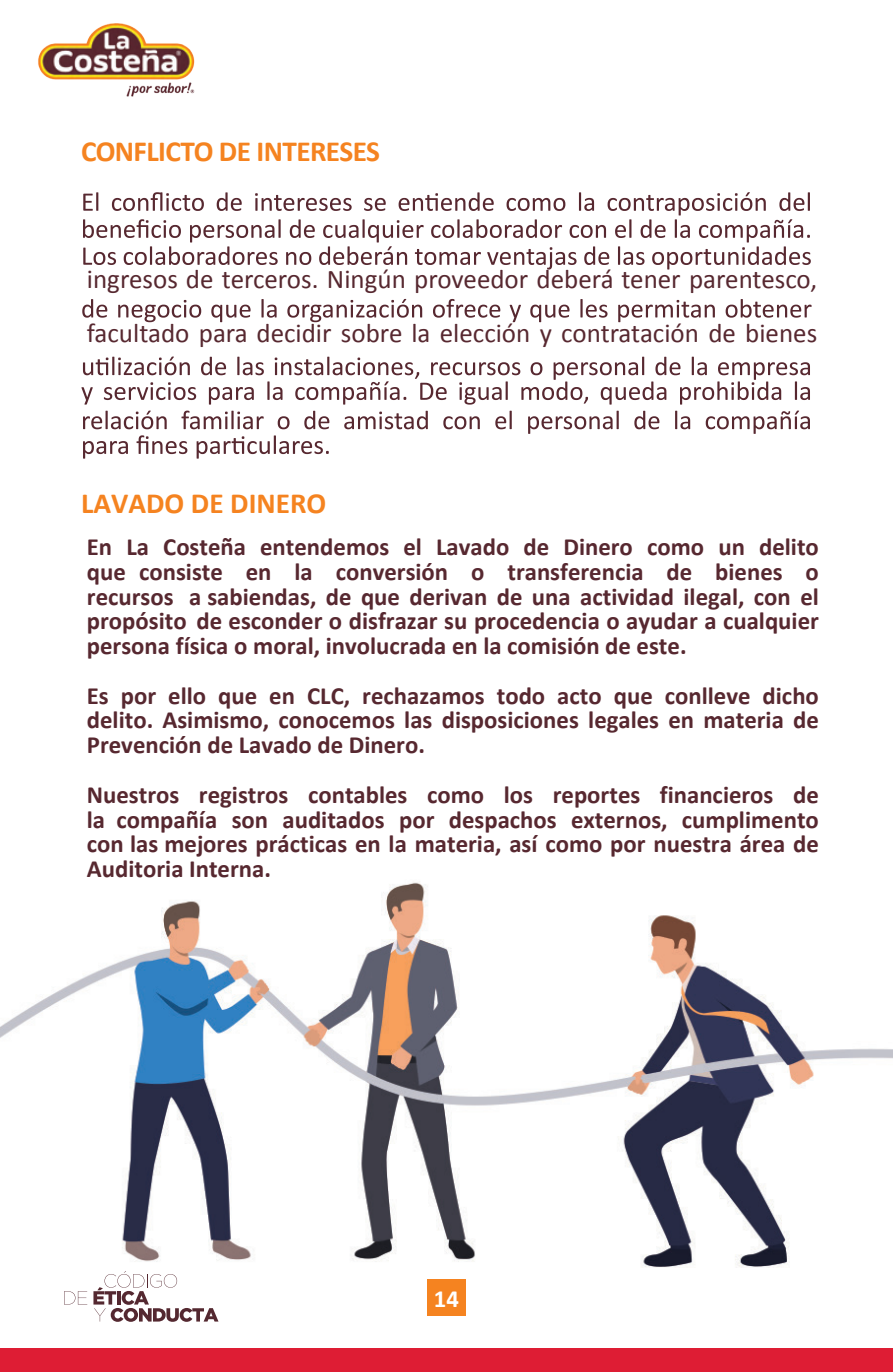
<style>
.page{position:relative;width:893px;height:1372px;background:#fff}
.page>*{position:absolute;margin:0;border:0;box-sizing:border-box;transform-origin:0 0}
.t1{font:700 29.25px "Calibri";letter-spacing:-.02em;color:#f58320}
.t2{font:700 29.25px "Calibri";color:#f58320}
.t3{font:27px/54px "Calibri";color:#572830}
.t4{font:700 24.75px/24.8px "Calibri";color:#572830;text-align:justify}
.t5{font:700 24.75px "Calibri";color:#fff}
</style>
<div class="page">
<img style="left:38px;top:24px;width:157px;height:73px">
<svg style="left:64px;top:1291px;width:23px;height:13px"></svg>
<svg style="left:93px;top:1271px;width:125px;height:50px"></svg>
<svg style="left:82px;top:299px;width:729px;height:23px"></svg>
<svg style="left:81px;top:356px;width:729px;height:48px"></svg>
<svg style="left:83px;top:410px;width:727px;height:48px"></svg>
<div style="left:427px;top:1279px;width:39px;height:36px;background:#f58320"></div>
<div style="left:0;top:1347px;width:893px;height:24px;background:#de1d34"></div>
<img style="left:0;top:882px;width:893px;height:385px">
<svg style="left:83px;top:192px;width:728px;height:77px"></svg>
<p class="t1" style="left:81px;top:132px;width:300px">CONFLICTO DE INTERESES</p>
<p class="t3" style="left:87px;top:252px;width:732px">ingresos de terceros. Ningún proveedor deberá tener parentesco, facultado para decidir sobre la elección y contratación de bienes</p>
<p class="t2" style="left:81px;top:483px;width:247px">LAVADO DE DINERO</p>
<p class="t4" style="left:87px;top:534px;width:733px">En La Costeña entendemos el Lavado de Dinero como un delito que consiste en la conversión o transferencia de bienes o recursos a sabiendas, de que derivan de una actividad ilegal, con el propósito de esconder o disfrazar su procedencia o ayudar a cualquier persona física o moral, involucrada en la comisión de este.</p>
<p class="t4" style="left:87px;top:682px;width:733px">Es por ello que en CLC, rechazamos todo acto que conlleve dicho delito. Asimismo, conocemos las disposiciones legales en materia de Prevención de Lavado de Dinero.</p>
<p class="t4" style="left:87px;top:781px;width:733px">Nuestros registros contables como los reportes financieros de la compañía son auditados por despachos externos, cumplimento con las mejores prácticas en la materia, así como por nuestra área de Auditoria Interna.</p>
<p class="t5" style="left:434px;top:1282px;width:27px">14</p>
</div>
